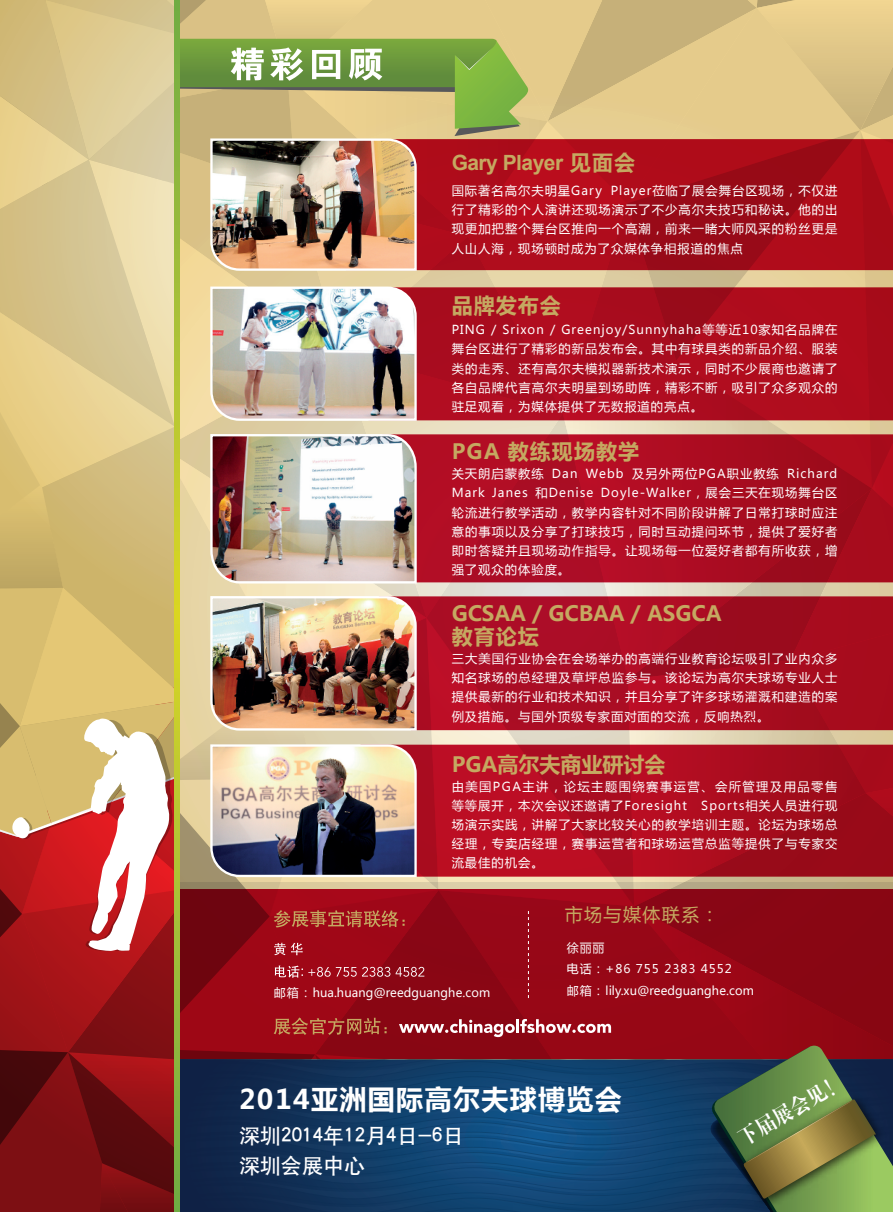
<style>
.page{position:relative;width:893px;height:1212px;background:#fff}
.page>*{position:absolute;margin:0;border:0;box-sizing:border-box;transform-origin:0 0}
.t1{font:700 27px "Microsoft Ya Hei";letter-spacing:.05em;color:#fff}
.t2{font:21.45px "H Ya 4 gj";color:#fff;scale:.93 1}
.t3{font:700 21px/23.4px "Microsoft Ya Hei";color:#c5a961}
.t4{font:21px/29.7px "H Yb 1 gj";color:#fff}
.t5{font:700 21px "Arial";letter-spacing:-.025em;color:#c5a961}
.t6{font:700 21px "Microsoft Ya Hei";letter-spacing:.05em;color:#c5a961}
.t7{font:18px "Microsoft Ya Hei";letter-spacing:.08em;color:#c5a961}
.t8{font:12.3px/19.2px "Microsoft Ya Hei";letter-spacing:.085em;color:#fff;text-align:justify}
.t9{font:12px/21.3px "Microsoft Ya Hei";color:#fff}
.s1{font-family:"Microsoft Ya Hei"}
</style>
<div class="page">
<img style="left:0;top:0;width:893px;height:1212px">
<svg style="left:175px;top:0;width:4px;height:1212px"></svg>
<h3 class="t5" style="left:452px;top:148px;width:185px">Gary Player <span class="s1">见面会</span></h3>
<p class="t8" style="left:452px;top:181px;width:387px">国际著名高尔夫明星Gary Player莅临了展会舞台区现场，不仅进行了精彩的个人演讲还现场演示了不少高尔夫技巧和秘诀。他的出现更加把整个舞台区推向一个高潮，前来一睹大师风采的粉丝更是人山人海，现场顿时成为了众媒体争相报道的焦点</p>
<h3 class="t3" style="left:452px;top:293px;width:111px">品牌发布会</h3>
<p class="t8" style="left:452px;top:320px;width:387px">PING / Srixon / Greenjoy/Sunnyhaha等等近10家知名品牌在舞台区进行了精彩的新品发布会。其中有球具类的新品介绍、服装类的走秀、还有高尔夫模拟器新技术演示，同时不少展商也邀请了各自品牌代言高尔夫明星到场助阵，精彩不断，吸引了众多观众的驻足观看，为媒体提供了无数报道的亮点。</p>
<h3 class="t6" style="left:452px;top:437px;width:189px">PGA 教练现场教学</h3>
<p class="t8" style="left:452px;top:464px;width:387px">关天朗启蒙教练 Dan Webb 及另外两位PGA职业教练 Richard Mark Janes 和Denise Doyle-Walker，展会三天在现场舞台区轮流进行教学活动，教学内容针对不同阶段讲解了日常打球时应注意的事项以及分享了打球技巧，同时互动提问环节，提供了爱好者即时答疑并且现场动作指导。让现场每一位爱好者都有所收获，增强了观众的体验度。</p>
<h3 class="t3" style="left:452px;top:600px;width:271px">GCSAA / GCBAA / ASGCA教育论坛</h3>
<p class="t8" style="left:452px;top:649px;width:387px">三大美国行业协会在会场举办的高端行业教育论坛吸引了业内众多知名球场的总经理及草坪总监参与。该论坛为高尔夫球场专业人士提供最新的行业和技术知识，并且分享了许多球场灌溉和建造的案例及措施。与国外顶级专家面对面的交流，反响热烈。</p>
<h3 class="t3" style="left:452px;top:751px;width:215px">PGA高尔夫商业研讨会</h3>
<p class="t8" style="left:452px;top:776px;width:387px">由美国PGA主讲，论坛主题围绕赛事运营、会所管理及用品零售等等展开，本次会议还邀请了Foresight Sports相关人员进行现场演示实践，讲解了大家比较关心的教学培训主题。论坛为球场总经理，专卖店经理，赛事运营者和球场运营总监等提供了与专家交流最佳的机会。</p>
<p class="t9" style="left:274px;top:981px;width:218px">邮箱：hua.huang@reedguanghe.com</p>
<h3 class="t7" style="left:565px;top:903px;width:156px">市场与媒体联系：</h3>
<p class="t9" style="left:567px;top:936px;width:189px">徐丽丽<br>电话：+86 755 2383 4552<br>邮箱：lily.xu@reedguanghe.com</p>
<h1 class="t1" style="left:239px;top:1080px;width:384px">2014亚洲国际高尔夫球博览会</h1>
<h3 class="t4" style="left:239px;top:1121px;width:226px">深圳2014年12月4日-6日深圳会展中心</h3>
<h2 class="t2" style="left:735px;top:1131px;width:129px;rotate:-31deg">下届展会见！</h2>
</div>
